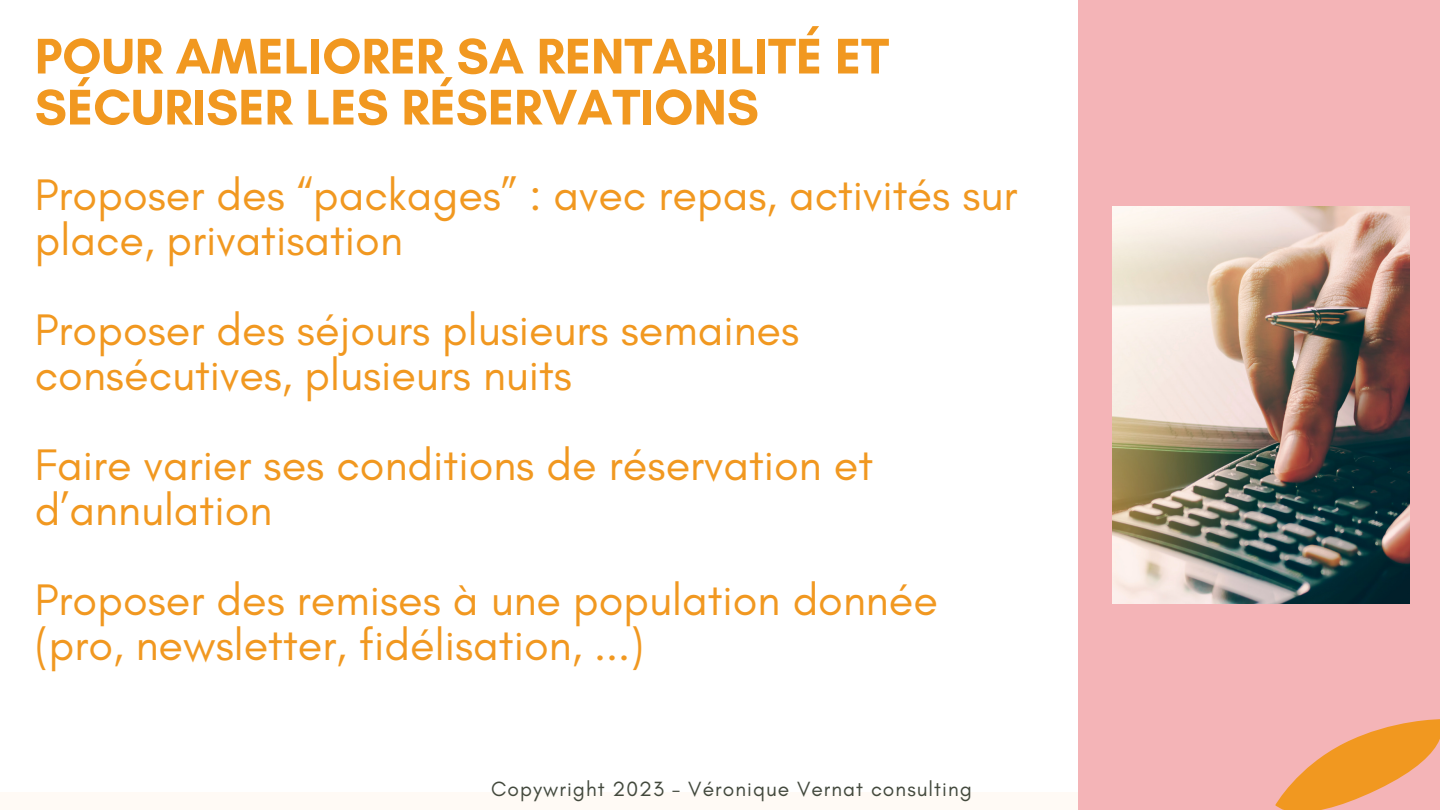
<style>
.page{position:relative;width:1440px;height:810px;background:#fff}
.page>*{position:absolute;margin:0;border:0;box-sizing:border-box;transform-origin:0 0}
.t1{font:700 51px/51px "Glacial Indifference";color:#f19820}
.t2{font:45px/45px "Glacial Indifference";color:#f19820}
.t3{font:21px "Glacial Indifference";letter-spacing:.05em;color:#43493d}
</style>
<div class="page">
<div style="left:0;top:793px;width:1440px;height:17px;background:#fffaf5"></div>
<div style="left:1079px;top:0;width:361px;height:810px;background:#f4b4b7"></div>
<svg style="left:1275px;top:719px;width:165px;height:91px"></svg>
<img style="left:1113px;top:207px;width:296px;height:396px">
<p class="t1" style="left:35px;top:30px;width:856px">POUR AMELIORER SA RENTABILITÉ ET<br>SÉCURISER LES RÉSERVATIONS</p>
<p class="t2" style="left:35px;top:171px;width:984px">Proposer des “packages” : avec repas, activités sur place, privatisation</p>
<p class="t2" style="left:35px;top:306px;width:766px">Proposer des séjours plusieurs semaines consécutives, plusieurs nuits</p>
<p class="t2" style="left:35px;top:441px;width:840px">Faire varier ses conditions de réservation et d’annulation</p>
<p class="t2" style="left:35px;top:576px;width:905px">Proposer des remises à une population donnée (pro, newsletter, fidélisation, ...)</p>
<p class="t3" style="left:491px;top:776px;width:482px">Copywright 2023 - Véronique Vernat consulting</p>
</div>
